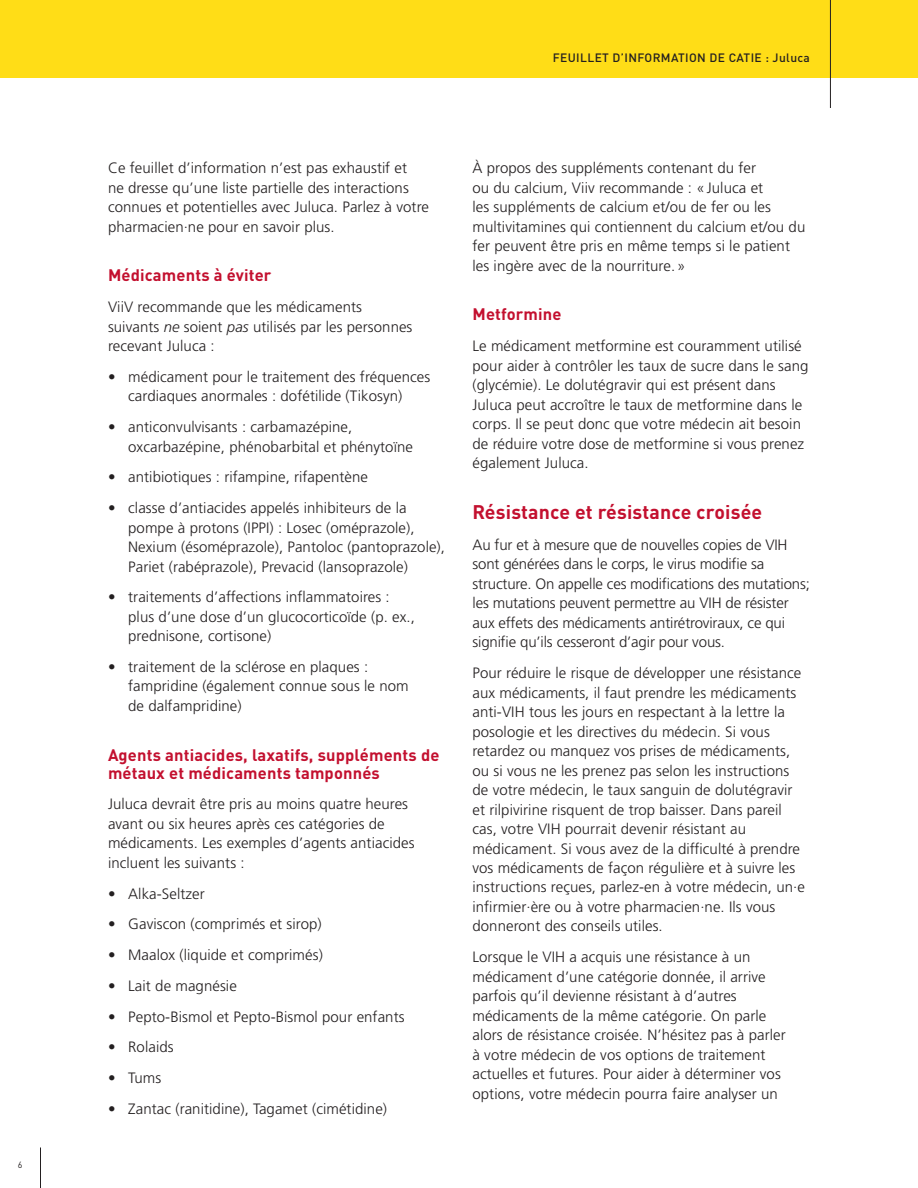
<style>
.page{position:relative;width:918px;height:1188px;background:#fff}
.page>*{position:absolute;margin:0;border:0;box-sizing:border-box;transform-origin:0 0}
.t1{font:700 19.5px "DINOT";letter-spacing:.01em;color:#c3102f}
.t2{font:700 16.5px/18px "DINOT";letter-spacing:.01em;color:#c3102f}
.t3{font:300 15px/19.5px "Frutiger LT Pro";letter-spacing:.005em;color:#231f20}
.t4{font:500 12px "DINOT";letter-spacing:.03em;color:#231f20}
.t5{font:9px "DINOT";color:#231f20}
.s1{font-style:italic}
</style>
<div class="page">
<hr style="left:40px;top:1148px;width:1px;height:40px;background:#231f20">
<div style="left:0;top:0;width:918px;height:78px;background:#ffdd17"></div>
<hr style="left:830px;top:0;width:1px;height:108px;background:#231f20">
<p class="t5" style="left:18px;top:1158px;width:6px">6</p>
<p class="t4" style="left:553px;top:50px;width:259px">FEUILLET D’INFORMATION DE CATIE : Juluca</p>
<p class="t3" style="left:108px;top:158px;width:322px">Ce feuillet d’information n’est pas exhaustif et<br>ne dresse qu’une liste partielle des interactions connues et potentielles avec Juluca. Parlez à votre pharmacien·ne pour en savoir plus.</p>
<p class="t2" style="left:108px;top:265px;width:165px">Médicaments à éviter</p>
<p class="t3" style="left:108px;top:297px;width:306px">ViiV recommande que les médicaments suivants <span class="s1">ne</span> soient <span class="s1">pas</span> utilisés par les personnes recevant Juluca :</p>
<p class="t3" style="left:108px;top:367px;width:324px;text-align:center">• médicament pour le traitement des fréquences cardiaques anormales : dofétilide (Tikosyn)</p>
<p class="t3" style="left:128px;top:417px;width:286px;text-indent:-20px">• anticonvulvisants : carbamazépine, oxcarbazépine, phénobarbital et phénytoïne</p>
<p class="t3" style="left:108px;top:467px;width:262px">• antibiotiques : rifampine, rifapentène</p>
<p class="t3" style="left:128px;top:498px;width:318px;text-indent:-20px">• classe d’antiacides appelés inhibiteurs de la pompe à protons (IPPI) : Losec (oméprazole), Nexium (ésoméprazole), Pantoloc (pantoprazole), Pariet (rabéprazole), Prevacid (lansoprazole)</p>
<p class="t3" style="left:128px;top:587px;width:288px;text-indent:-20px">• traitements d’affections inflammatoires : plus d’une dose d’un glucocorticoïde (p. ex., prednisone, cortisone)</p>
<p class="t3" style="left:128px;top:657px;width:282px;text-indent:-20px">• traitement de la sclérose en plaques : fampridine (également connue sous le nom de dalfampridine)</p>
<p class="t2" style="left:108px;top:744px;width:333px">Agents antiacides, laxatifs, suppléments de métaux et médicaments tamponnés</p>
<p class="t3" style="left:108px;top:794px;width:308px">Juluca devrait être pris au moins quatre heures avant ou six heures après ces catégories de médicaments. Les exemples d’agents antiacides incluent les suivants :</p>
<p class="t3" style="left:108px;top:884px;width:98px">• Alka-Seltzer</p>
<p class="t3" style="left:108px;top:914px;width:215px">• Gaviscon (comprimés et sirop)</p>
<p class="t3" style="left:108px;top:945px;width:216px">• Maalox (liquide et comprimés)</p>
<p class="t3" style="left:108px;top:976px;width:130px">• Lait de magnésie</p>
<p class="t3" style="left:108px;top:1007px;width:298px">• Pepto-Bismol et Pepto-Bismol pour enfants</p>
<p class="t3" style="left:108px;top:1037px;width:67px">• Rolaids</p>
<p class="t3" style="left:108px;top:1068px;width:55px">• Tums</p>
<p class="t3" style="left:108px;top:1099px;width:281px">• Zantac (ranitidine), Tagamet (cimétidine)</p>
<p class="t3" style="left:472px;top:158px;width:334px">À propos des suppléments contenant du fer<br>ou du calcium, Viiv recommande : «Juluca et<br>les suppléments de calcium et/ou de fer ou les multivitamines qui contiennent du calcium et/ou du fer peuvent être pris en même temps si le patient les ingère avec de la nourriture.»</p>
<p class="t2" style="left:472px;top:304px;width:91px">Metformine</p>
<p class="t3" style="left:472px;top:336px;width:337px">Le médicament metformine est couramment utilisé pour aider à contrôler les taux de sucre dans le sang (glycémie). Le dolutégravir qui est présent dans Juluca peut accroître le taux de metformine dans le corps. Il se peut donc que votre médecin ait besoin de réduire votre dose de metformine si vous prenez également Juluca.</p>
<h1 class="t1" style="left:472px;top:497px;width:291px">Résistance et résistance croisée</h1>
<p class="t3" style="left:472px;top:535px;width:339px">Au fur et à mesure que de nouvelles copies de VIH sont générées dans le corps, le virus modifie sa structure. On appelle ces modifications des mutations; les mutations peuvent permettre au VIH de résister aux effets des médicaments antirétroviraux, ce qui signifie qu’ils cesseront d’agir pour vous.</p>
<p class="t3" style="left:472px;top:663px;width:334px">Pour réduire le risque de développer une résistance aux médicaments, il faut prendre les médicaments anti-VIH tous les jours en respectant à la lettre la posologie et les directives du médecin. Si vous retardez ou manquez vos prises de médicaments, ou si vous ne les prenez pas selon les instructions de votre médecin, le taux sanguin de dolutégravir et rilpivirine risquent de trop baisser. Dans pareil cas, votre VIH pourrait devenir résistant au médicament. Si vous avez de la difficulté à prendre vos médicaments de façon régulière et à suivre les instructions reçues, parlez-en à votre médecin, un·e infirmier·ère ou à votre pharmacien·ne. Ils vous donneront des conseils utiles.</p>
<p class="t3" style="left:472px;top:947px;width:315px">Lorsque le VIH a acquis une résistance à un médicament d’une catégorie donnée, il arrive parfois qu’il devienne résistant à d’autres médicaments de la même catégorie. On parle alors de résistance croisée. N’hésitez pas à parler à votre médecin de vos options de traitement actuelles et futures. Pour aider à déterminer vos options, votre médecin pourra faire analyser un</p>
</div>
